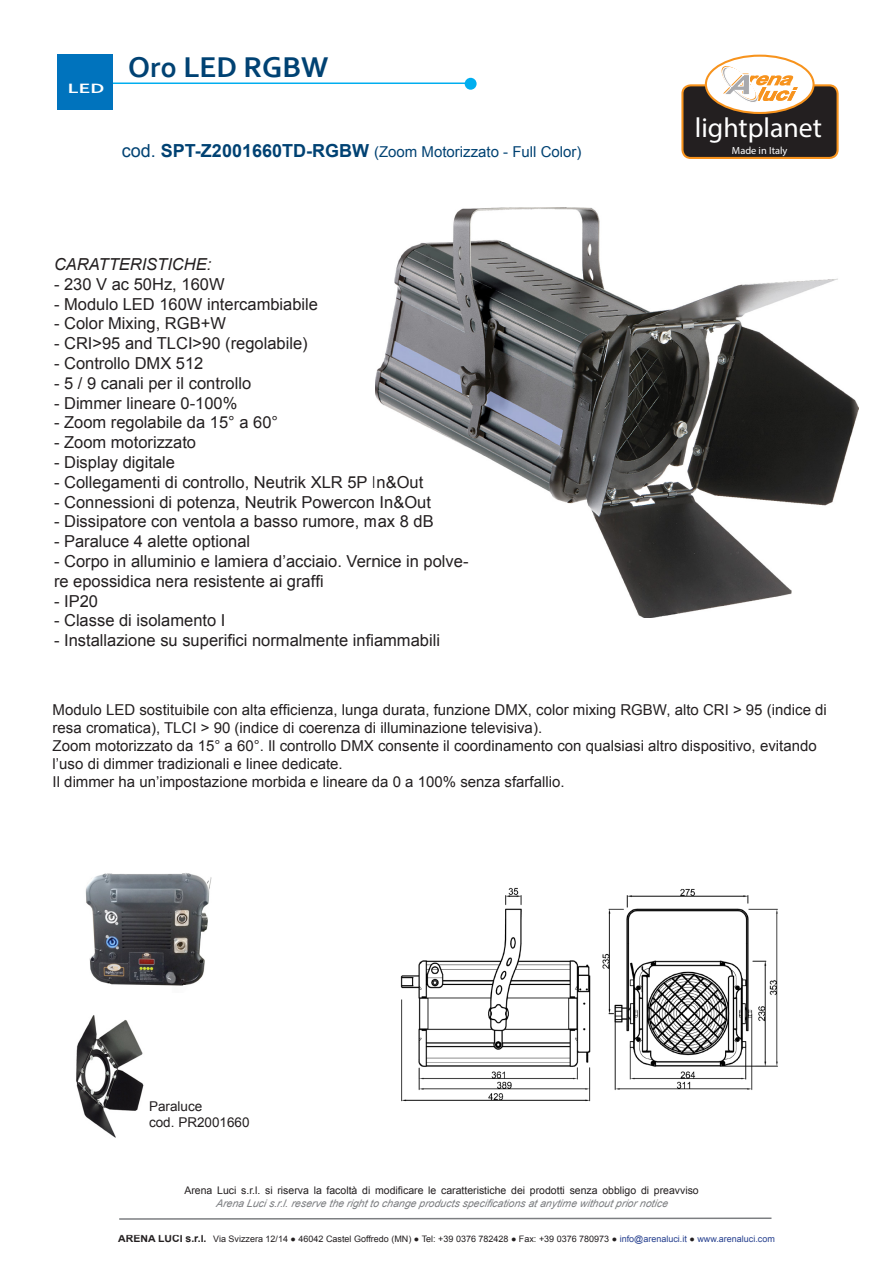
<style>
.page{position:relative;width:893px;height:1263px;background:#fff}
.page>*{position:absolute;margin:0;border:0;box-sizing:border-box;transform-origin:0 0}
.t1{font:700 30px "Corbel";color:#004273}
.t2{font:27.75px "Myriad Pro";color:#fff}
.t3{font:16.5px/19.8px "Arial";color:#231f20}
.t4{font:italic 16.5px "Arial";color:#231f20}
.t5{font:15px/18px "Arial";color:#231f20}
.t6{font:15px "Arial";color:#004273}
.t7{font:700 14.25px "Corbel";color:#fff;scale:1.43 1}
.t8{font:13.5px "Arial";color:#231f20}
.Head_3{font:10.5px/13.5px "Arial";color:#231f20;text-align:center}
.t9{font:10.35px "Myriad Pro";color:#fff}
.t10{font:9px "Arial";color:#231f20}
.s1{font-size:18px}
.s2{font-weight:700;font-size:18px}
.s3{font-style:italic;color:#7c7e81}
.s4{font-weight:700;font-size:10.5px}
.s5{color:#253f8e}
</style>
<div class="page">
<svg style="left:119px;top:1217px;width:653px;height:3px"></svg>
<div style="left:682px;top:85px;width:156px;height:73px;background:#231f20;border-radius:8px"></div>
<div style="left:681px;top:84px;width:158px;height:75px;border:2px solid #f7931d;border-radius:8px"></div>
<div style="left:706px;top:56px;width:107px;height:57px;background:#fff;border-radius:50%"></div>
<div style="left:705px;top:55px;width:110px;height:59px;border:2px solid #f7931d;border-radius:50%"></div>
<svg style="left:722px;top:66px;width:76px;height:36px"></svg>
<img style="left:76px;top:1015px;width:68px;height:123px">
<img style="left:375px;top:208px;width:484px;height:410px">
<img style="left:85px;top:873px;width:127px;height:113px">
<img style="left:400px;top:887px;width:378px;height:215px">
<hr style="left:62px;top:82px;width:408px;height:2px;background:#00aeef">
<div style="left:57px;top:55px;width:55px;height:55px;background:#0073bd"></div>
<div style="left:465px;top:78px;width:12px;height:12px;background:#00aeef;border-radius:50%"></div>
<p class="t7" style="left:68px;top:80px;width:27px">LED</p>
<p class="t1" style="left:128px;top:49px;width:202px">Oro LED RGBW</p>
<p class="t6" style="left:122px;top:142px;width:461px"><span class="s1">cod.</span> <span class="s2">SPT-Z2001660TD-RGBW</span> (Zoom Motorizzato - Full Color)</p>
<p class="t4" style="left:54px;top:253px;width:159px">CARATTERISTICHE:</p>
<p class="t3" style="left:54px;top:274px;width:172px">- 230 V ac 50Hz, 160W</p>
<p class="t3" style="left:54px;top:294px;width:266px">- Modulo LED 160W intercambiabile</p>
<p class="t3" style="left:54px;top:314px;width:173px">- Color Mixing, RGB+W</p>
<p class="t3" style="left:54px;top:334px;width:255px">- CRI&gt;95 and TLCI&gt;90 (regolabile)</p>
<p class="t3" style="left:54px;top:353px;width:151px">- Controllo DMX 512</p>
<p class="t3" style="left:54px;top:373px;width:199px">- 5 / 9 canali per il controllo</p>
<p class="t3" style="left:54px;top:393px;width:185px">- Dimmer lineare 0-100%</p>
<p class="t3" style="left:54px;top:413px;width:226px">- Zoom regolabile da 15° a 60°</p>
<p class="t3" style="left:54px;top:433px;width:144px">- Zoom motorizzato</p>
<p class="t3" style="left:54px;top:452px;width:123px">- Display digitale</p>
<p class="t3" style="left:54px;top:472px;width:371px">- Collegamenti di controllo, Neutrik XLR 5P In&amp;Out</p>
<p class="t3" style="left:54px;top:492px;width:378px">- Connessioni di potenza, Neutrik Powercon In&amp;Out</p>
<p class="t3" style="left:54px;top:512px;width:381px">- Dissipatore con ventola a basso rumore, max 8 dB</p>
<p class="t3" style="left:54px;top:532px;width:198px">- Paraluce 4 alette optional</p>
<p class="t3" style="left:54px;top:551px;width:416px">- Corpo in alluminio e lamiera d’acciaio. Vernice in polve&shy;re epossidica nera resistente ai graffi</p>
<p class="t3" style="left:54px;top:591px;width:46px">- IP20</p>
<p class="t3" style="left:54px;top:611px;width:173px">- Classe di isolamento I</p>
<p class="t3" style="left:54px;top:631px;width:388px">- Installazione su superifici normalmente infiammabili</p>
<p class="t2" style="left:695px;top:110px;width:129px">lightplanet</p>
<p class="t9" style="left:732px;top:144px;width:57px">Made in Italy</p>
<p class="t5" style="left:53px;top:701px;width:776px">Modulo LED sostituibile con alta efficienza, lunga durata, funzione DMX, color mixing RGBW, alto CRI &gt; 95 (indice di resa cromatica), TLCI &gt; 90 (indice di coerenza di illuminazione televisiva).</p>
<p class="t5" style="left:53px;top:737px;width:765px">Zoom motorizzato da 15° a 60°. Il controllo DMX consente il coordinamento con qualsiasi altro dispositivo, evitando l’uso di dimmer tradizionali e linee dedicate.</p>
<p class="t5" style="left:53px;top:773px;width:513px">Il dimmer ha un’impostazione morbida e lineare da 0 a 100% senza sfarfallio.</p>
<p class="t8" style="left:149px;top:1097px;width:55px">Paraluce</p>
<p class="t8" style="left:149px;top:1113px;width:102px">cod. PR2001660</p>
<p class="Head_3" style="left:184px;top:1184px;width:516px">Arena Luci s.r.l. si riserva la facoltà di modificare le caratteristiche dei prodotti senza obbligo di preavviso<br><span class="s3">Arena Luci s.r.l.reserve the right to change products specifications at anytime without prior notice</span></p>
<p class="t10" style="left:118px;top:1233px;width:658px"><span class="s4">ARENA LUCI s.r.l.</span> Via Svizzera 12/14 ● 46042 Castel Goffredo (MN) ● Tel: +39 0376 782428 ● Fax: +39 0376 780973 ● <span class="s5">info@arenaluci.it</span> ● <span class="s5">www.arenaluci.com</span></p>
</div>
